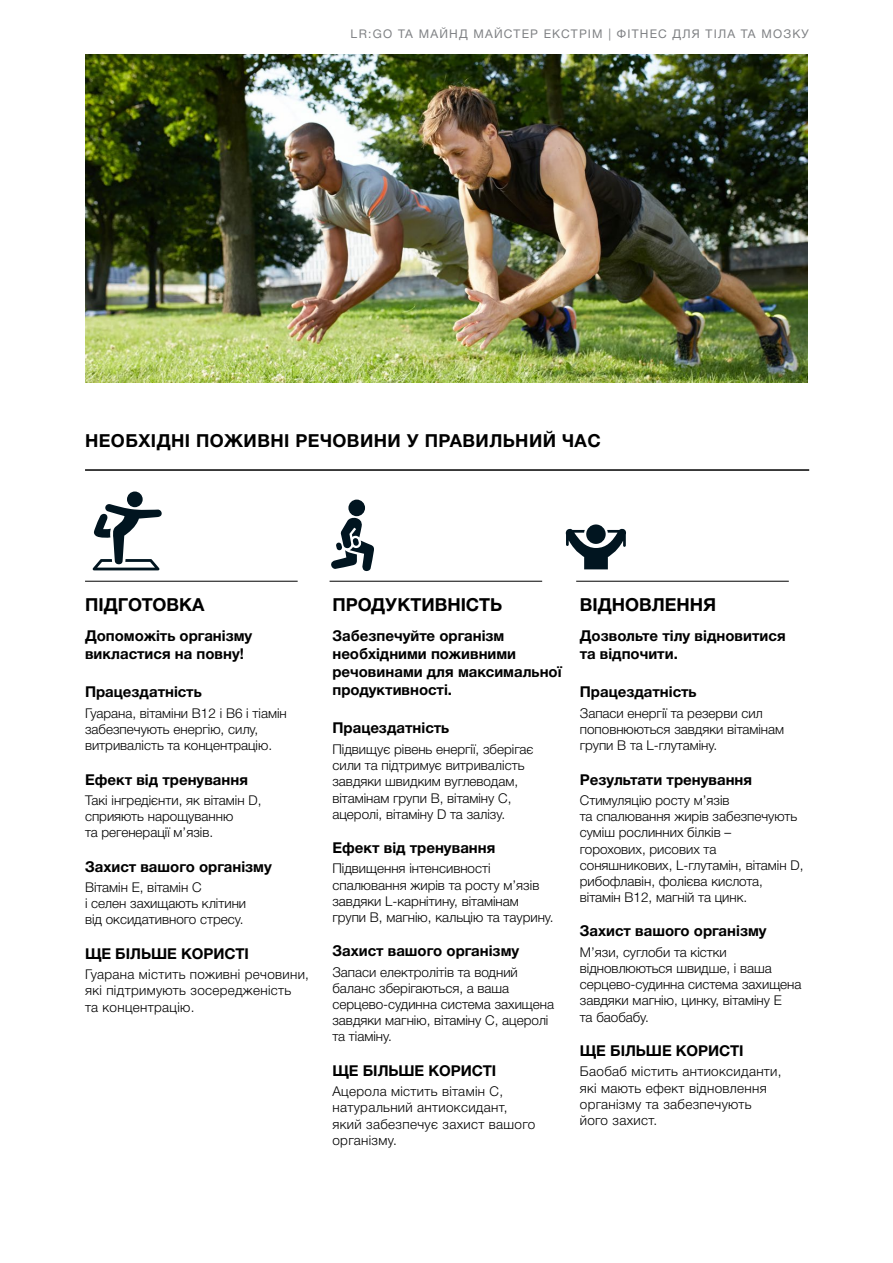
<style>
.page{position:relative;width:893px;height:1263px;background:#fff}
.page>*{position:absolute;margin:0;border:0;box-sizing:border-box;transform-origin:0 0}
.t1{font:700 18px "Helvetica Neue Cyr";letter-spacing:.025em;color:#000}
.t2{font:700 18px "Helvetica Neue Cyr";color:#000}
.t3{font:700 15px/18px "Helvetica Neue Cyr";color:#000}
.t4{font:300 13.5px/16.2px "Helvetica Neue Cyr";color:#000}
.t5{font:300 13.5px/16.2px "Helvetica Neue Cyr";letter-spacing:.025em;color:#000}
.t6{font:12px "Helvetica Neue Cyr";letter-spacing:.1em;color:#808285}
</style>
<div class="page">
<hr style="left:85px;top:469px;width:724px;height:2px;background:#000">
<hr style="left:85px;top:581px;width:213px;height:1px;background:#000">
<hr style="left:330px;top:581px;width:212px;height:1px;background:#000">
<hr style="left:576px;top:581px;width:213px;height:1px;background:#000">
<svg style="left:565px;top:524px;width:73px;height:57px"></svg>
<svg style="left:331px;top:499px;width:63px;height:83px"></svg>
<div style="left:348px;top:500px;width:17px;height:16px;background:#011520;border-radius:50%"></div>
<svg style="left:85px;top:491px;width:84px;height:91px"></svg>
<img style="left:85px;top:54px;width:723px;height:329px">
<p class="t6" style="left:351px;top:28px;width:460px">LR:GO ТА МАЙНД МАЙСТЕР ЕКСТРІМ | ФІТНЕС ДЛЯ ТІЛА ТА МОЗКУ</p>
<h1 class="t1" style="left:85px;top:431px;width:517px">НЕОБХІДНІ ПОЖИВНІ РЕЧОВИНИ У ПРАВИЛЬНИЙ ЧАС</h1>
<h1 class="t2" style="left:85px;top:595px;width:121px">ПІДГОТОВКА</h1>
<p class="t3" style="left:85px;top:627px;width:169px">Допоможіть організму викластися на повну!</p>
<p class="t3" style="left:85px;top:683px;width:118px">Працездатність</p>
<p class="t4" style="left:85px;top:705px;width:203px">Гуарана, вітаміни В12 і В6 і тіамін забезпечують енергію, силу, витривалість та концентрацію.</p>
<p class="t3" style="left:85px;top:770px;width:164px">Ефект від тренування</p>
<p class="t4" style="left:85px;top:792px;width:178px">Такі інгредієнти, як вітамін D, сприяють нарощуванню<br>та регенерації м’язів.</p>
<p class="t3" style="left:85px;top:857px;width:188px">Захист вашого організму</p>
<p class="t4" style="left:85px;top:879px;width:163px">Вітамін Е, вітамін С<br>і селен захищають клітини від оксидативного стресу.</p>
<p class="t3" style="left:85px;top:944px;width:165px">ЩЕ БІЛЬШЕ КОРИСТІ</p>
<p class="t5" style="left:85px;top:966px;width:225px">Гуарана містить поживні речовини, які підтримують зосередженість<br>та концентрацію.</p>
<h1 class="t2" style="left:332px;top:595px;width:171px">ПРОДУКТИВНІСТЬ</h1>
<p class="t3" style="left:332px;top:627px;width:231px">Забезпечуйте організм необхідними поживними речовинами для максимальної продуктивності.</p>
<p class="t3" style="left:332px;top:719px;width:118px">Працездатність</p>
<p class="t4" style="left:332px;top:741px;width:202px">Підвищує рівень енергії, зберігає сили та підтримує витривалість завдяки швидким вуглеводам, вітамінам групи В, вітаміну С, ацеролі, вітаміну D та залізу.</p>
<p class="t3" style="left:332px;top:839px;width:164px">Ефект від тренування</p>
<p class="t4" style="left:332px;top:861px;width:223px">Підвищення інтенсивності спалювання жирів та росту м’язів завдяки L-карнітину, вітамінам групи В, магнію, кальцію та таурину.</p>
<p class="t3" style="left:332px;top:942px;width:188px">Захист вашого організму</p>
<p class="t4" style="left:332px;top:964px;width:223px">Запаси електролітів та водний баланс зберігаються, а ваша серцево-судинна система захищена завдяки магнію, вітаміну С, ацеролі та тіаміну.</p>
<p class="t3" style="left:332px;top:1061px;width:165px">ЩЕ БІЛЬШЕ КОРИСТІ</p>
<p class="t5" style="left:332px;top:1083px;width:204px">Ацерола містить вітамін С, натуральний антиоксидант, який забезпечує захист вашого організму.</p>
<h1 class="t2" style="left:580px;top:595px;width:138px">ВІДНОВЛЕННЯ</h1>
<p class="t3" style="left:580px;top:627px;width:207px">Дозвольте тілу відновитися та відпочити.</p>
<p class="t3" style="left:580px;top:683px;width:118px">Працездатність</p>
<p class="t4" style="left:580px;top:705px;width:206px">Запаси енергії та резерви сил поповнюються завдяки вітамінам групи В та L-глутаміну.</p>
<p class="t3" style="left:580px;top:770px;width:174px">Результати тренування</p>
<p class="t4" style="left:580px;top:792px;width:225px">Стимуляцію росту м’язів<br>та спалювання жирів забезпечують суміш рослинних білків –<br>горохових, рисових та соняшникових, L-глутамін, вітамін D, рибофлавін, фолієва кислота, вітамін В12, магній та цинк.</p>
<p class="t3" style="left:580px;top:922px;width:188px">Захист вашого організму</p>
<p class="t4" style="left:580px;top:944px;width:223px">М’язи, суглоби та кістки відновлюються швидше, і ваша серцево-судинна система захищена завдяки магнію, цинку, вітаміну Е<br>та баобабу.</p>
<p class="t3" style="left:580px;top:1042px;width:165px">ЩЕ БІЛЬШЕ КОРИСТІ</p>
<p class="t5" style="left:580px;top:1063px;width:203px">Баобаб містить антиоксиданти, які мають ефект відновлення організму та забезпечують його захист.</p>
</div>
